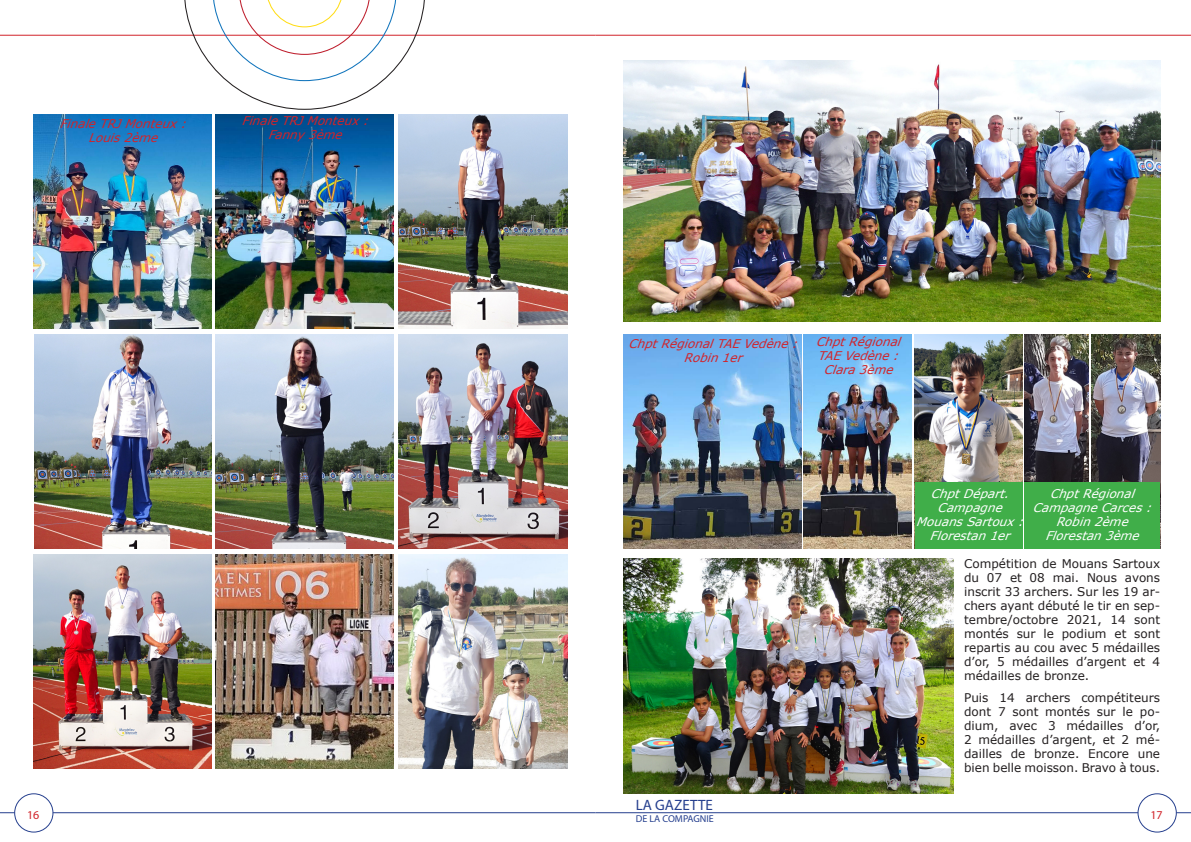
<style>
.page{position:relative;width:1191px;height:842px;background:#fff}
.page>*{position:absolute;margin:0;border:0;box-sizing:border-box;transform-origin:0 0}
.t1{font:15px "Myriad Pro";color:#253f8e}
.txt{font:12px/14px "Verdana";color:#231f20;text-align:justify}
.t2{font:italic 12px "Verdana";color:#d1232a}
.t3{font:italic 12px "Verdana";color:#fff}
.t4{font:12px "Myriad Pro";color:#d1232a}
.t5{font:10px "Myriad Pro";color:#253f8e}
</style>
<div class="page">
<hr style="left:0;top:812px;width:595px;height:1px;background:#253f8e">
<hr style="left:595px;top:812px;width:596px;height:1px;background:#253f8e">
<div style="left:1138px;top:794px;width:38px;height:38px;background:#fff;border-radius:50%"></div>
<div style="left:1137px;top:793px;width:39px;height:39px;border:1px solid #253f8e;border-radius:50%"></div>
<div style="left:15px;top:794px;width:38px;height:38px;background:#fff;border-radius:50%"></div>
<div style="left:14px;top:793px;width:39px;height:39px;border:1px solid #253f8e;border-radius:50%"></div>
<hr style="left:0;top:35px;width:595px;height:1px;background:#d1232a">
<hr style="left:595px;top:35px;width:596px;height:1px;background:#d1232a">
<img style="left:34px;top:115px;width:177px;height:214px">
<img style="left:216px;top:115px;width:177px;height:214px">
<img style="left:624px;top:60px;width:536px;height:262px">
<img style="left:398px;top:334px;width:170px;height:215px">
<img style="left:216px;top:334px;width:177px;height:215px">
<img style="left:398px;top:115px;width:170px;height:214px">
<img style="left:34px;top:554px;width:177px;height:214px">
<img style="left:34px;top:334px;width:177px;height:215px">
<img style="left:624px;top:558px;width:329px;height:235px">
<img style="left:398px;top:554px;width:170px;height:214px">
<img style="left:624px;top:334px;width:177px;height:215px">
<img style="left:804px;top:334px;width:107px;height:215px">
<img style="left:914px;top:334px;width:108px;height:215px">
<img style="left:1024px;top:334px;width:64px;height:148px">
<img style="left:1091px;top:334px;width:69px;height:148px">
<div style="left:915px;top:482px;width:108px;height:67px;background:#40ae49"></div>
<div style="left:1024px;top:482px;width:136px;height:67px;background:#40ae49"></div>
<img style="left:216px;top:554px;width:177px;height:214px">
<svg style="left:184px;top:0;width:241px;height:110px"></svg>
<p class="t2" style="left:59px;top:116px;width:134px">FinaleTRJMonteux:</p>
<p class="t2" style="left:88px;top:130px;width:76px">Louis2ème</p>
<p class="t2" style="left:241px;top:113px;width:134px">FinaleTRJMonteux:</p>
<p class="t2" style="left:268px;top:127px;width:81px">Fanny3ème</p>
<p class="t2" style="left:628px;top:335px;width:176px">ChptRégionalTAEVedène:</p>
<p class="t2" style="left:683px;top:349px;width:65px">Robin1er</p>
<p class="t2" style="left:815px;top:334px;width:91px">ChptRégional</p>
<p class="t2" style="left:817px;top:348px;width:88px">TAEVedène:</p>
<p class="t2" style="left:823px;top:362px;width:76px">Clara3ème</p>
<p class="t3" style="left:930px;top:485px;width:85px">ChptDépart.</p>
<p class="t3" style="left:937px;top:499px;width:72px">Campagne</p>
<p class="t3" style="left:915px;top:513px;width:115px">MouansSartoux:</p>
<p class="t3" style="left:929px;top:527px;width:87px">Florestan1er</p>
<p class="t3" style="left:1049px;top:485px;width:91px">ChptRégional</p>
<p class="t3" style="left:1032px;top:499px;width:126px">CampagneCarces:</p>
<p class="t3" style="left:1056px;top:513px;width:79px">Robin2ème</p>
<p class="t3" style="left:1045px;top:527px;width:101px">Florestan3ème</p>
<p class="txt" style="left:964px;top:556px;width:197px">Compétition de Mouans Sartoux du 07 et 08 mai. Nous avons inscrit 33 archers. Sur les 19 ar&shy;chers ayant débuté le tir en sep&shy;tembre/octobre 2021, 14 sont montés sur le podium et sont repartis au cou avec 5 médailles d’or, 5 médailles d’argent et 4 médailles de bronze.</p>
<p class="txt" style="left:964px;top:691px;width:197px">Puis 14 archers compétiteurs dont 7 sont montés sur le po&shy;dium, avec 3 médailles d’or, 2 médailles d’argent, et 2 mé&shy;dailles de bronze. Encore une bien belle moisson. Bravo à tous.</p>
<p class="t1" style="left:636px;top:796px;width:79px">LA GAZETTE</p>
<p class="t5" style="left:636px;top:812px;width:79px">DE LA COMPAGNIE</p>
<p class="t4" style="left:27px;top:807px;width:14px">16</p>
<p class="t4" style="left:1150px;top:807px;width:14px">17</p>
</div>
